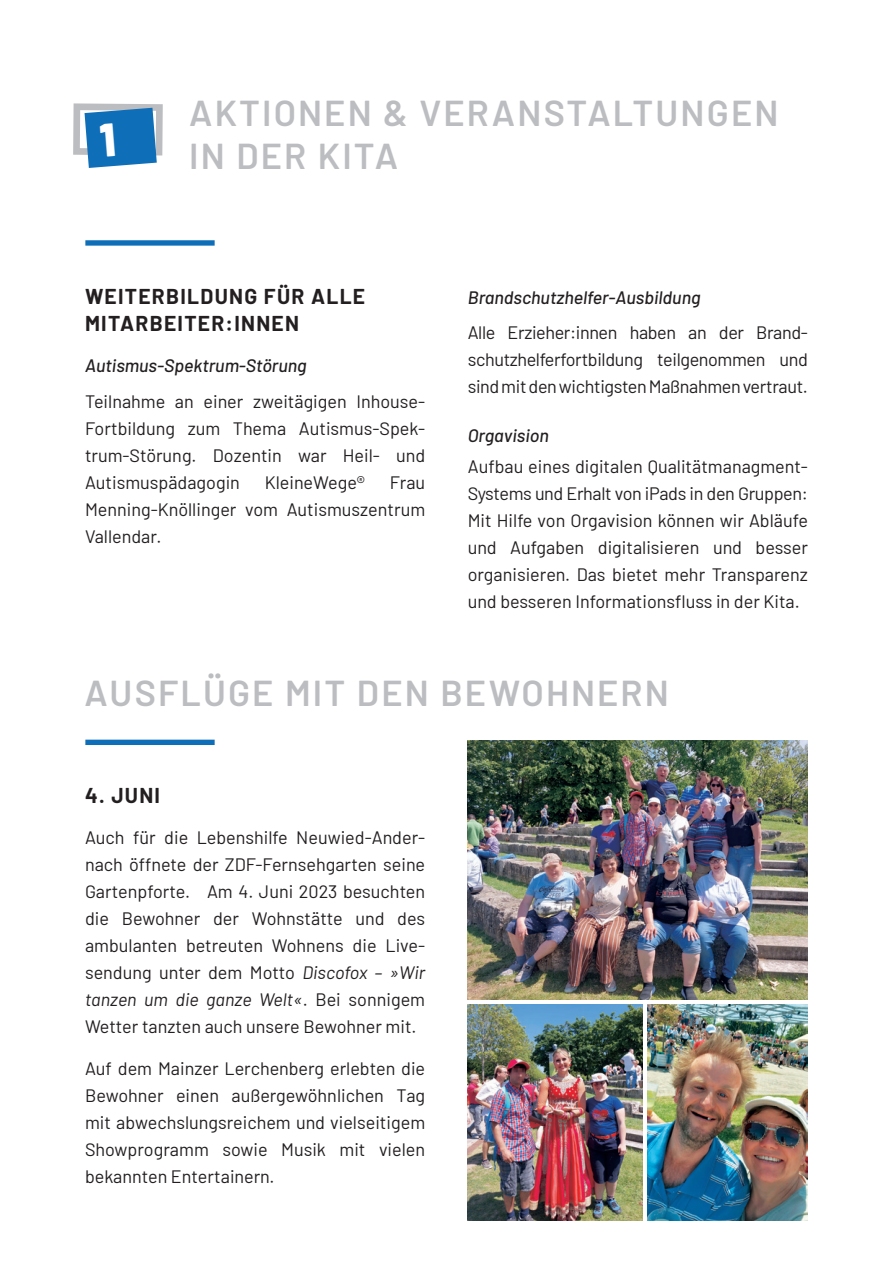
<style>
.page{position:relative;width:893px;height:1263px;background:#fff}
.page>*{position:absolute;margin:0;border:0;box-sizing:border-box;transform-origin:0 0}
.t1{font:600 36px/43.2px "Barlow";letter-spacing:.06em;color:#bcbdc0}
.t2{font:700 21px/27px "Barlow";letter-spacing:.06em;color:#231f20}
.t3{font:18px/27px "Barlow";color:#231f20;text-align:justify}
.t4{font:italic 500 18px "Barlow";color:#231f20}
.s1{font-style:italic}
</style>
<div class="page">
<div style="left:85px;top:240px;width:130px;height:6px;background:#0f6eb8"></div>
<div style="left:85px;top:740px;width:130px;height:5px;background:#0f6eb8"></div>
<img style="left:468px;top:741px;width:340px;height:258px">
<img style="left:468px;top:1005px;width:174px;height:215px">
<img style="left:648px;top:1005px;width:160px;height:215px">
<svg style="left:73px;top:103px;width:90px;height:65px"></svg>
<h1 class="t1" style="left:189px;top:88px;width:591px">AKTIONEN &amp; VERANSTALTUNGEN<br>IN DER KITA</h1>
<p class="t2" style="left:85px;top:281px;width:282px">WEITERBILDUNG FÜR ALLE<br>MITARBEITER:INNEN</p>
<p class="t4" style="left:85px;top:352px;width:223px">Autismus-Spektrum-Störung</p>
<p class="t3" style="left:85px;top:386px;width:342px">Teilnahme an einer zweitägigen Inhouse-Fortbildung zum Thema Autismus-Spek&shy;trum-Störung. Dozentin war Heil- und Autismuspädagogin</p>
<p class="t3" style="left:265px;top:467px;width:102px">KleineWege®</p>
<p class="t3" style="left:85px;top:467px;width:342px;text-indent:305px">Frau Menning-Knöllinger vom Autismuszentrum Vallendar.</p>
<p class="t4" style="left:468px;top:284px;width:234px">Brandschutzhelfer-Ausbildung</p>
<p class="t3" style="left:468px;top:318px;width:342px">Alle Erzieher:innen haben an der Brand&shy;schutzhelferfortbildung teilgenommen und sind mit den wichtigsten Maßnahmen vertraut.</p>
<p class="t4" style="left:468px;top:422px;width:83px">Orgavision</p>
<p class="t3" style="left:468px;top:451px;width:342px">Aufbau eines digitalen Qualitätmanagment-Systems und Erhalt von iPads in den Gruppen:<br>Mit Hilfe von Orgavision können wir Abläufe und Aufgaben digitalisieren und besser organisieren. Das bietet mehr Transparenz und besseren Informationsfluss in der Kita.</p>
<h1 class="t1" style="left:85px;top:668px;width:586px">AUSFLÜGE MIT DEN BEWOHNERN</h1>
<p class="t2" style="left:85px;top:780px;width:77px">4. JUNI</p>
<p class="t3" style="left:85px;top:823px;width:342px">Auch für die Lebenshilfe Neuwied-Ander&shy;nach öffnete der ZDF-Fernsehgarten seine Gartenpforte. Am 4. Juni 2023 besuchten die Bewohner der Wohnstätte und des ambulanten betreuten Wohnens die Live&shy;sendung unter dem Motto <span class="s1">Discofox – »Wir tanzen um die ganze Welt«</span>. Bei sonnigem Wetter tanzten auch unsere Bewohner mit.</p>
<p class="t3" style="left:85px;top:1053px;width:342px">Auf dem Mainzer Lerchenberg erlebten die Bewohner einen außergewöhnlichen Tag mit abwechslungsreichem und vielseitigem Showprogramm sowie Musik mit vielen bekannten Entertainern.</p>
</div>
